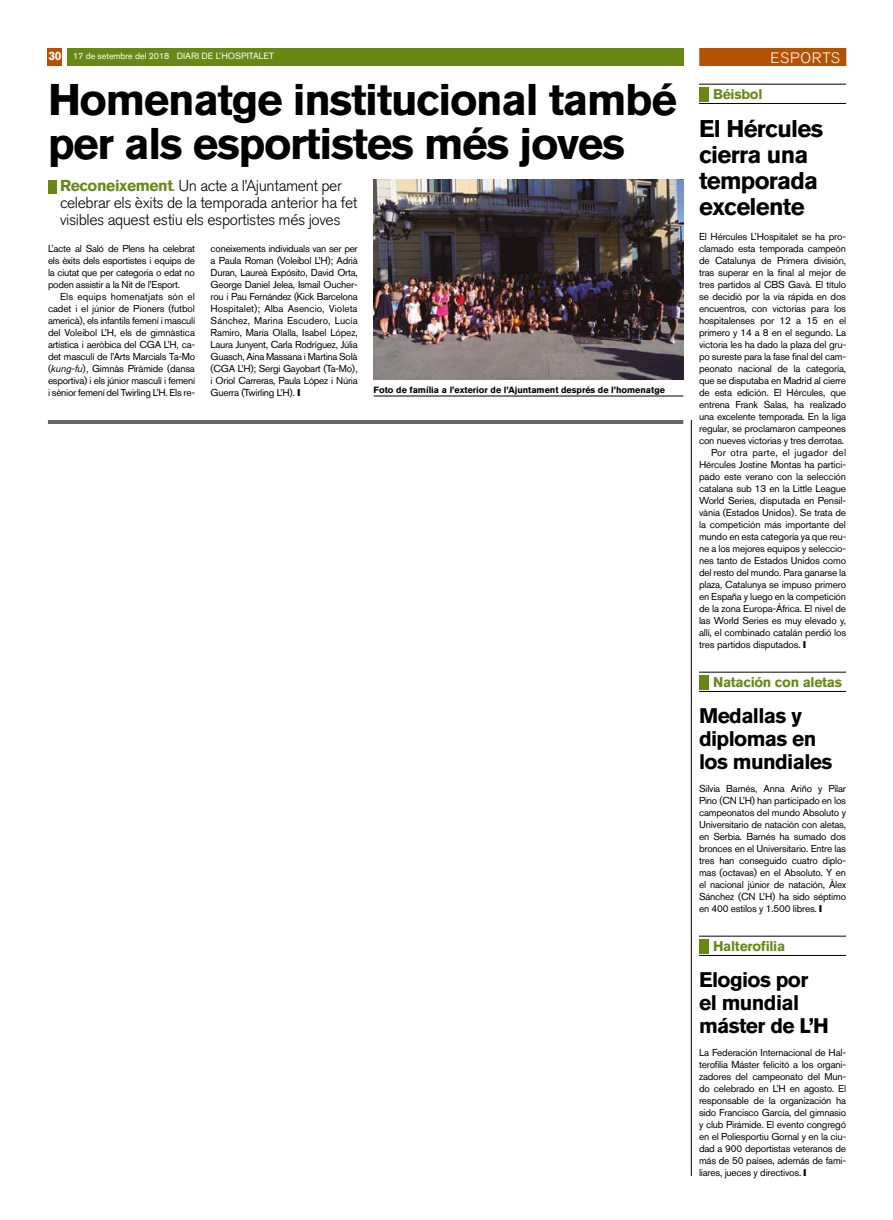
<style>
.page{position:relative;width:893px;height:1220px;background:#fff}
.page>*{position:absolute;margin:0;border:0;box-sizing:border-box;transform-origin:0 0}
.t1{font:700 44px/44px "Akzidenz Grotesk BQ";letter-spacing:-.03em;color:#000}
.t2{font:700 24px/26px "Akzidenz Grotesk BQ";letter-spacing:-.03em;color:#000}
.t3{font:700 21px/23px "Akzidenz Grotesk BQ";letter-spacing:-.03em;color:#000}
.t4{font:300 15.8px/17px "Akzidenz Grotesk BQ";letter-spacing:-.025em;color:#000}
.t5{font:300 15px "Akzidenz Grotesk BQ";letter-spacing:.06em;color:#fff}
.t6{font:700 14px "Akzidenz Grotesk BQ";letter-spacing:-.02em;color:#688816}
.t7{font:10px/12px "Akzidenz Grotesk BQ";letter-spacing:-.02em;color:#000;text-align:justify}
.t8{font:10px "Akzidenz Grotesk BQ";letter-spacing:.025em;color:#000}
.t9{font:700 9px "Akzidenz Grotesk BQ";color:#000}
.t10{font:9px "Akzidenz Grotesk BQ";letter-spacing:-.01em;color:#fff}
.s1{font-weight:700;font-size:12px}
.s2{font-style:inherit}
.s3{font-weight:700;color:#688816}
.s4{color:#688816}
.s5{font-style:italic}
</style>
<div class="page">
<div style="left:67px;top:48px;width:616px;height:18px;background:#688816"></div>
<div style="left:48px;top:48px;width:14px;height:18px;background:#b55103"></div>
<div style="left:699px;top:48px;width:147px;height:18px;background:#b55103"></div>
<hr style="left:48px;top:420px;width:635px;height:4px;background:#666">
<hr style="left:699px;top:84px;width:147px;height:1px;background:#000">
<hr style="left:699px;top:103px;width:147px;height:1px;background:#000">
<div style="left:699px;top:87px;width:9px;height:15px;background:#688816"></div>
<hr style="left:691px;top:420px;width:1px;height:756px;background:#000">
<hr style="left:699px;top:672px;width:147px;height:1px;background:#000">
<hr style="left:699px;top:691px;width:147px;height:1px;background:#000">
<div style="left:699px;top:675px;width:9px;height:15px;background:#688816"></div>
<hr style="left:699px;top:936px;width:147px;height:1px;background:#000">
<hr style="left:699px;top:955px;width:147px;height:1px;background:#000">
<div style="left:699px;top:939px;width:9px;height:15px;background:#688816"></div>
<div style="left:48px;top:180px;width:8px;height:14px;background:#688816"></div>
<img style="left:374px;top:180px;width:309px;height:200px">
<hr style="left:374px;top:396px;width:309px;height:1px;background:#000">
<p class="t10" style="left:48px;top:51px;width:227px"><span class="s1">30</span> 17 de setembre del 2018 <span class="s2">DIARI DE L’HOSPITALET</span></p>
<h3 class="t5" style="left:771px;top:49px;width:71px">ESPORTS</h3>
<h1 class="t1" style="left:48px;top:78px;width:630px">Homenatge institucional també per als esportistes més joves</h1>
<h3 class="t4" style="left:60px;top:178px;width:299px"><span class="s3">Reconeixement</span><span class="s4">.</span> Un acte a l’Ajuntament per celebrar els èxits de la temporada anterior ha fet visibles aquest estiu els esportistes més joves</h3>
<p class="t7" style="left:211px;top:242px;width:149px">coneixements individuals van ser per a Paula Roman (Voleibol L’H); Adrià Duran, Laureà Expósito, David Orta, George Daniel Jelea, Ismail Oucher&shy;rou i Pau Fernández (Kick Barcelona Hospitalet); Alba Asencio, Violeta Sánchez, Marina Escudero, Lucía Ramiro, María Olalla, Isabel López, Laura Junyent, Carla Rodríguez, Júlia Guasch, Aina Massana i Martina Solà (CGA L’H); Sergi Gayobart (Ta-Mo), i Oriol Carreras, Paula López i Núria Guerra (Twirling L’H).</p>
<p class="t7" style="left:48px;top:242px;width:149px">L’acte al Saló de Plens ha celebrat els èxits dels esportistes i equips de la ciutat que per categoria o edat no poden assistir a la Nit de l’Esport.</p>
<p class="t7" style="left:48px;top:290px;width:149px;text-indent:12px">Els equips homenatjats són el cadet i el júnior de Pioners (futbol americà), els infantils femení i masculí del Voleibol L’H, els de gimnàstica artística i aeròbica del CGA L’H, ca&shy;det masculí de l’Arts Marcials Ta-Mo (<span class="s5">kung-fu</span>), Gimnàs Piràmide (dansa esportiva) i els júnior masculí i femení i sènior femení del Twirling L’H. Els re-</p>
<p class="t9" style="left:374px;top:385px;width:293px">Foto de família a l’exterior de l’Ajuntament després de l’homenatge</p>
<h3 class="t6" style="left:713px;top:86px;width:51px">Béisbol</h3>
<h2 class="t2" style="left:699px;top:116px;width:126px">El Hércules cierra una temporada excelente</h2>
<p class="t7" style="left:699px;top:230px;width:148px">El Hércules L’Hospitalet se ha pro-</p>
<p class="t7" style="left:699px;top:242px;width:148px">clamado esta temporada campeón</p>
<p class="t7" style="left:699px;top:254px;width:149px">de Catalunya de Primera división,</p>
<p class="t7" style="left:699px;top:266px;width:148px">tras superar en la final al mejor de</p>
<p class="t7" style="left:699px;top:278px;width:149px">tres partidos al CBS Gavà. El título</p>
<p class="t7" style="left:699px;top:290px;width:148px">se decidió por la vía rápida en dos</p>
<p class="t7" style="left:699px;top:302px;width:149px">encuentros, con victorias para los</p>
<p class="t7" style="left:699px;top:314px;width:149px">hospitalenses por 12 a 15 en el</p>
<p class="t7" style="left:699px;top:326px;width:148px">primero y 14 a 8 en el segundo. La</p>
<p class="t7" style="left:699px;top:338px;width:148px">victoria les ha dado la plaza del gru-</p>
<p class="t7" style="left:699px;top:350px;width:148px">po sureste para la fase final del cam-</p>
<p class="t7" style="left:699px;top:362px;width:148px">peonato nacional de la categoría,</p>
<p class="t7" style="left:699px;top:374px;width:148px">que se disputaba en Madrid al cierre</p>
<p class="t7" style="left:699px;top:386px;width:148px">de esta edición. El Hércules, que</p>
<p class="t7" style="left:699px;top:398px;width:149px">entrena Frank Salas, ha realizado</p>
<p class="t7" style="left:699px;top:410px;width:149px">una excelente temporada. En la liga</p>
<p class="t7" style="left:699px;top:422px;width:148px">regular, se proclamaron campeones</p>
<p class="t7" style="left:699px;top:434px;width:147px">con nueves victorias y tres derrotas.</p>
<p class="t8" style="left:711px;top:447px;width:136px">Por otra parte, el jugador del</p>
<p class="t7" style="left:699px;top:458px;width:149px">Hércules Jostine Montas ha partici-</p>
<p class="t7" style="left:699px;top:470px;width:149px">pado este verano con la selección</p>
<p class="t7" style="left:699px;top:482px;width:149px">catalana sub 13 en la Little League</p>
<p class="t7" style="left:699px;top:494px;width:149px">World Series, disputada en Pensil-</p>
<p class="t7" style="left:699px;top:506px;width:149px">vània (Estados Unidos). Se trata de</p>
<p class="t7" style="left:699px;top:518px;width:148px">la competición más importante del</p>
<p class="t7" style="left:699px;top:530px;width:149px">mundo en esta categoría ya que reu-</p>
<p class="t7" style="left:699px;top:542px;width:149px">ne a los mejores equipos y seleccio-</p>
<p class="t7" style="left:699px;top:554px;width:149px">nes tanto de Estados Unidos como</p>
<p class="t7" style="left:699px;top:566px;width:149px">del resto del mundo. Para ganarse la</p>
<p class="t7" style="left:699px;top:578px;width:149px">plaza, Catalunya se impuso primero</p>
<p class="t7" style="left:699px;top:590px;width:148px">en España y luego en la competición</p>
<p class="t7" style="left:699px;top:602px;width:149px">de la zona Europa-África. El nivel de</p>
<p class="t7" style="left:699px;top:614px;width:149px">las World Series es muy elevado y,</p>
<p class="t7" style="left:699px;top:626px;width:149px">allí, el combinado catalán perdió los</p>
<p class="t7" style="left:699px;top:638px;width:103px">tres partidos disputados.</p>
<h3 class="t6" style="left:713px;top:674px;width:131px">Natación con aletas</h3>
<h3 class="t3" style="left:699px;top:704px;width:135px">Medallas y diplomas en los mundiales</h3>
<p class="t7" style="left:699px;top:782px;width:149px">Silvia Barnés, Anna Ariño y Pilar Pino (CN L’H) han participado en los campeonatos del mundo Absoluto y Universitario de natación con aletas, en Serbia. Barnés ha sumado dos bronces en el Universitario. Entre las tres han conseguido cuatro diplo&shy;mas (octavas) en el Absoluto. Y en el nacional júnior de natación, Àlex Sánchez (CN L’H) ha sido séptimo en 400 estilos y 1.500 libres.</p>
<h3 class="t6" style="left:713px;top:938px;width:74px">Halterofilia</h3>
<h3 class="t3" style="left:699px;top:968px;width:131px">Elogios por el mundial máster de L’H</h3>
<p class="t7" style="left:699px;top:1046px;width:149px">La Federación Internacional de Hal&shy;terofilia Máster felicitó a los organi&shy;zadores del campeonato del Mun&shy;do celebrado en L’H en agosto. El responsable de la organización ha sido Francisco García, del gimnasio y club Pirámide. El evento congregó en el Poliesportiu Gornal y en la ciu&shy;dad a 900 deportistas veteranos de más de 50 países, además de fami&shy;liares, jueces y directivos.</p>
</div>
